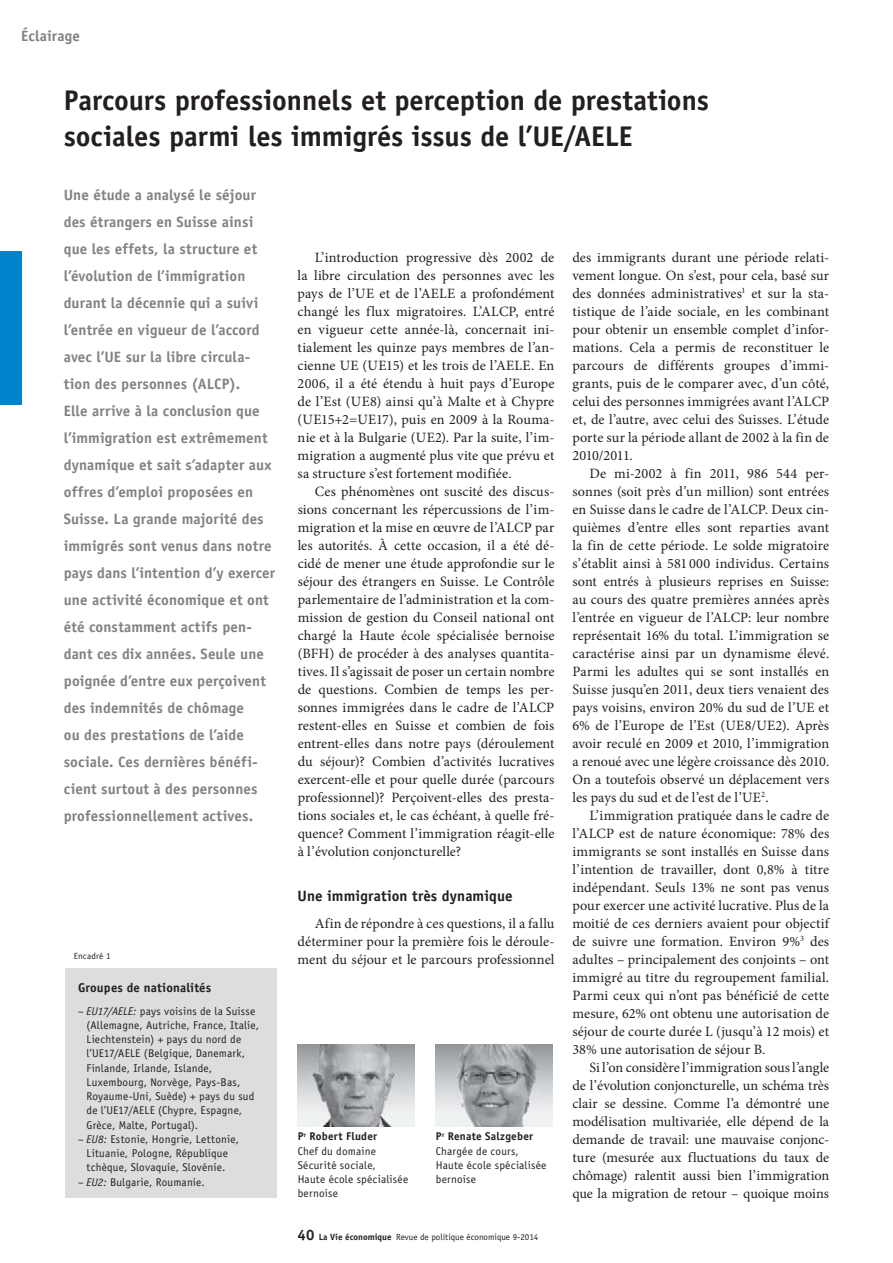
<style>
.page{position:relative;width:893px;height:1263px;background:#fff}
.page>*{position:absolute;margin:0;border:0;box-sizing:border-box;transform-origin:0 0}
.t1{font:700 28.5px/36px "Officina Sans Std";letter-spacing:-.005em;color:#231f20}
.t2{font:700 15px/27px "Officina Sans Std";letter-spacing:.005em;color:#808285}
.t3{font:700 15px "Officina Sans Std";letter-spacing:.005em;color:#231f20}
.t4{font:14.25px/18px "Minion Pro";color:#231f20;text-align:justify}
.t5{font:700 12.75px "Officina Sans Std";letter-spacing:.01em;color:#231f20}
.t6{font:11.25px/14.2px "Officina Sans Std";letter-spacing:.015em;color:#231f20}
.t7{font:9px "Officina Sans Std";color:#231f20}
.t8{font:9px "Officina Sans Std";letter-spacing:.025em;color:#231f20}
.s1{font-style:italic}
.s2{font-weight:700}
.s3{font-weight:700;font-size:15px}
</style>
<div class="page">
<img style="left:298px;top:1044px;width:117px;height:82px">
<img style="left:436px;top:1044px;width:117px;height:82px">
<div style="left:65px;top:967px;width:211px;height:230px;background:#dcddde"></div>
<div style="left:0;top:252px;width:21px;height:153px;background:#0083ca"></div>
<p class="t2" style="left:21px;top:24px;width:60px">Éclairage</p>
<h1 class="t1" style="left:64px;top:85px;width:647px">Parcours professionnels et perception de prestations sociales parmi les immigrés issus de l’UE/AELE</h1>
<p class="t2" style="left:64px;top:183px;width:213px">Une étude a analysé le séjour des étrangers en Suisse ainsi que les effets, la structure et l’évolution de l’immigration durant la décennie qui a suivi l’entrée en vigueur de l’accord avec l’UE sur la libre circula&shy;tion des personnes (ALCP).<br>Elle arrive à la conclusion que l’immigration est extrêmement dynamique et sait s’adapter aux offres d’emploi proposées en<br>Suisse. La grande majorité des immigrés sont venus dans notre pays dans l’intention d’y exercer une activité économique et ont été constamment actifs pen&shy;dant ces dix années. Seule une poignée d’entre eux perçoivent des indemnités de chômage<br>ou des prestations de l’aide sociale. Ces dernières bénéfi&shy;cient surtout à des personnes professionnellement actives.</p>
<p class="t4" style="left:572px;top:249px;width:258px">des immigrants durant une période relati&shy;vement longue. On s’est, pour cela, basé sur des données administratives<sup>1</sup> et sur la sta&shy;tistique de l’aide sociale, en les combinant pour obtenir un ensemble complet d’infor&shy;mations. Cela a permis de reconstituer le parcours de différents groupes d’immi&shy;grants, puis de le comparer avec, d’un côté, celui des personnes immigrées avant l’ALCP et, de l’autre, avec celui des Suisses. L’étude porte sur la période allant de 2002 à la fin de 2010/2011.</p>
<p class="t4" style="left:572px;top:465px;width:258px;text-indent:17px">De mi-2002 à fin 2011, 986 544 per&shy;sonnes (soit près d’un million) sont entrées en Suisse dans le cadre de l’ALCP. Deux cin&shy;quièmes d’entre elles sont reparties avant la fin de cette période. Le solde migratoire s’établit ainsi à 581 000 individus. Certains sont entrés à plusieurs reprises en Suisse: au cours des quatre premières années après l’entrée en vigueur de l’ALCP: leur nombre représentait 16% du total. L’immigration se caractérise ainsi par un dynamisme élevé.<br>Parmi les adultes qui se sont installés en Suisse jusqu’en 2011, deux tiers venaient des pays voisins, environ 20% du sud de l’UE et 6% de l’Europe de l’Est (UE8/UE2). Après avoir reculé en 2009 et 2010, l’immigration a renoué avec une légère croissance dès 2010.<br>On a toutefois observé un déplacement vers les pays du sud et de l’est de l’UE<sup>2</sup>.</p>
<p class="t4" style="left:572px;top:807px;width:258px;text-indent:17px">L’immigration pratiquée dans le cadre de l’ALCP est de nature économique: 78% des immigrants se sont installés en Suisse dans l’intention de travailler, dont 0,8% à titre indépendant. Seuls 13% ne sont pas venus pour exercer une activité lucrative. Plus de la moitié de ces derniers avaient pour objectif de suivre une formation. Environ 9%<sup>3</sup> des adultes – principalement des conjoints – ont immigré au titre du regroupement familial.<br>Parmi ceux qui n’ont pas bénéficié de cette mesure, 62% ont obtenu une autorisation de séjour de courte durée L (jusqu’à 12 mois) et 38% une autorisation de séjour B.</p>
<p class="t4" style="left:572px;top:1059px;width:258px;text-indent:17px">Si l’on considère l’immigration sous l’angle de l’évolution conjoncturelle, un schéma très clair se dessine. Comme l’a démontré une modélisation multivariée, elle dépend de la demande de travail: une mauvaise conjonc&shy;ture (mesurée aux fluctuations du taux de chômage) ralentit aussi bien l’immigration que la migration de retour – quoique moins</p>
<p class="t4" style="left:298px;top:249px;width:258px;text-indent:17px">L’introduction progressive dès 2002 de la libre circulation des personnes avec les pays de l’UE et de l’AELE a profondément changé les flux migratoires. L’ALCP, entré en vigueur cette année-là, concernait ini&shy;tialement les quinze pays membres de l’an&shy;cienne UE (UE15) et les trois de l’AELE. En 2006, il a été étendu à huit pays d’Europe de l’Est (UE8) ainsi qu’à Malte et à Chypre (UE15+2=UE17), puis en 2009 à la Rouma&shy;nie et à la Bulgarie (UE2). Par la suite, l’im&shy;migration a augmenté plus vite que prévu et sa structure s’est fortement modifiée.</p>
<p class="t4" style="left:298px;top:483px;width:258px;text-indent:17px">Ces phénomènes ont suscité des discus&shy;sions concernant les répercussions de l’im&shy;migration et la mise en œuvre de l’ALCP par les autorités. À cette occasion, il a été dé&shy;cidé de mener une étude approfondie sur le séjour des étrangers en Suisse. Le Contrôle parlementaire de l’administration et la com&shy;mission de gestion du Conseil national ont chargé la Haute école spécialisée bernoise (BFH) de procéder à des analyses quantita&shy;tives. Il s’agissait de poser un certain nombre de questions. Combien de temps les per&shy;sonnes immigrées dans le cadre de l’ALCP restent-elles en Suisse et combien de fois entrent-elles dans notre pays (déroulement du séjour)? Combien d’activités lucratives exercent-elle et pour quelle durée (parcours professionnel)? Perçoivent-elles des presta&shy;tions sociales et, le cas échéant, à quelle fré&shy;quence? Comment l’immigration réagit-elle à l’évolution conjoncturelle?</p>
<p class="t3" style="left:298px;top:890px;width:216px">Une immigration très dynamique</p>
<p class="t4" style="left:298px;top:915px;width:258px;text-indent:17px">Afin de répondre à ces questions, il a fallu déterminer pour la première fois le déroule&shy;ment du séjour et le parcours professionnel</p>
<p class="t8" style="left:74px;top:952px;width:38px">Encadré 1</p>
<p class="t5" style="left:78px;top:983px;width:135px">Groupes de nationalités</p>
<p class="t6" style="left:87px;top:1005px;width:174px;text-indent:-9px">– <span class="s1">EU17/AELE:</span> pays voisins de la Suisse (Allemagne, Autriche, France, Italie, Liechtenstein) + pays du nord de l’UE17/AELE (Belgique, Danemark, Finlande, Irlande, Islande, Luxembourg, Norvège, Pays-Bas, Royaume-Uni, Suède) + pays du sud de l’UE17/AELE (Chypre, Espagne, Grèce, Malte, Portugal).</p>
<p class="t6" style="left:78px;top:1133px;width:163px;text-align:center">– <span class="s1">EU8:</span> Estonie, Hongrie, Lettonie,<br>Lituanie, Pologne, République tchèque, Slovaquie, Slovénie.</p>
<p class="t6" style="left:78px;top:1176px;width:128px">– <span class="s1">EU2:</span> Bulgarie, Roumanie.</p>
<p class="t6" style="left:298px;top:1130px;width:112px"><span class="s2">P</span><sup>r</sup> <span class="s2">Robert Fluder<br></span>Chef du domaine<br>Sécurité sociale,<br>Haute école spécialisée bernoise</p>
<p class="t6" style="left:436px;top:1130px;width:112px"><span class="s2">P</span><sup>r</sup> <span class="s2">Renate Salzgeber<br></span>Chargée de cours,<br>Haute école spécialisée bernoise</p>
<p class="t7" style="left:298px;top:1233px;width:242px"><span class="s3">40</span> <span class="s2">La Vie économique</span> Revue de politique économique 9-2014</p>
</div>
